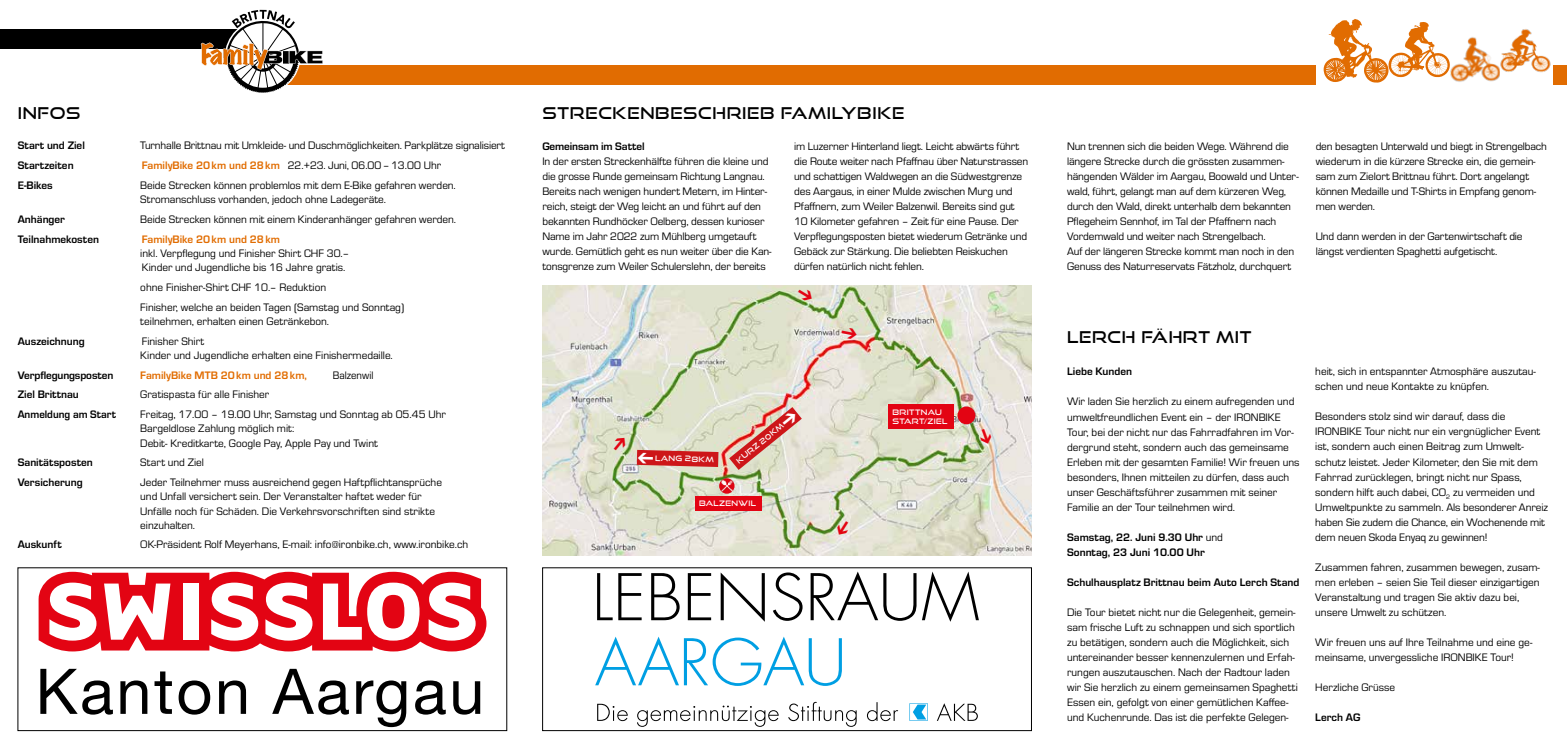
<style>
.page{position:relative;width:1567px;height:745px;background:#fff}
.page>*{position:absolute;margin:0;border:0;box-sizing:border-box;transform-origin:0 0}
.t1{font:16.25px "Good Times Rg";letter-spacing:.04em;color:#000}
.t2{font:11.25px/15px "Eurostile";color:#000}
.t3{font:700 11.25px/15px "Eurostile";color:#000}
.t4{font:700 11.25px "Eurostile";color:#e16c01}
.t5{font:11.25px "Eurostile";color:#000;scale:.95 1}
.t6{font:7.5px/9px "Good Times Rg";letter-spacing:.04em;color:#fff}
.s1{font-weight:700;color:#e16c01}
.s2{font-weight:400}
</style>
<div class="page">
<div style="left:0;top:30px;width:268px;height:19px;background:#000"></div>
<div style="left:254px;top:65px;width:1312px;height:20px;background:#e16c01"></div>
<svg style="left:201px;top:10px;width:122px;height:83px"></svg>
<div style="left:1316px;top:12px;width:236px;height:77px;background:#fff"></div>
<img style="left:1499px;top:29px;width:52px;height:45px">
<img style="left:1449px;top:37px;width:50px;height:45px">
<svg style="left:1323px;top:19px;width:126px;height:64px"></svg>
<img style="left:542px;top:285px;width:489px;height:270px">
<div style="left:957px;top:406px;width:18px;height:18px;background:#e30413;border-radius:50%"></div>
<div style="left:888px;top:404px;width:65px;height:25px;background:#e30413"></div>
<img style="left:716px;top:475px;width:21px;height:19px">
<div style="left:695px;top:495px;width:66px;height:15px;background:#e30413"></div>
<svg style="left:39px;top:571px;width:447px;height:80px"></svg>
<svg style="left:40px;top:668px;width:73px;height:46px"></svg>
<svg style="left:120px;top:680px;width:27px;height:33px"></svg>
<svg style="left:154px;top:671px;width:18px;height:42px"></svg>
<svg style="left:179px;top:680px;width:31px;height:34px"></svg>
<svg style="left:219px;top:680px;width:27px;height:33px"></svg>
<svg style="left:272px;top:668px;width:77px;height:46px"></svg>
<svg style="left:356px;top:680px;width:50px;height:46px"></svg>
<svg style="left:415px;top:680px;width:31px;height:34px"></svg>
<svg style="left:453px;top:681px;width:27px;height:33px"></svg>
<svg style="left:597px;top:703px;width:30px;height:17px"></svg>
<svg style="left:637px;top:705px;width:141px;height:21px"></svg>
<svg style="left:788px;top:701px;width:68px;height:25px"></svg>
<svg style="left:866px;top:702px;width:32px;height:18px"></svg>
<svg style="left:937px;top:703px;width:40px;height:17px"></svg>
<svg style="left:909px;top:703px;width:18px;height:17px"></svg>
<svg style="left:595px;top:636px;width:246px;height:49px"></svg>
<svg style="left:597px;top:573px;width:15px;height:46px"></svg>
<svg style="left:618px;top:573px;width:23px;height:46px"></svg>
<svg style="left:651px;top:573px;width:28px;height:46px"></svg>
<svg style="left:687px;top:573px;width:24px;height:46px"></svg>
<svg style="left:720px;top:572px;width:44px;height:49px"></svg>
<svg style="left:773px;top:572px;width:29px;height:48px"></svg>
<svg style="left:810px;top:571px;width:168px;height:50px"></svg>
<svg style="left:841px;top:326px;width:16px;height:14px"></svg>
<svg style="left:977px;top:427px;width:15px;height:18px"></svg>
<svg style="left:610px;top:434px;width:18px;height:18px"></svg>
<svg style="left:834px;top:518px;width:17px;height:19px"></svg>
<svg style="left:729px;top:407px;width:72px;height:62px;background:#db9e92"></svg>
<svg style="left:636px;top:449px;width:82px;height:17px"></svg>
<svg style="left:796px;top:286px;width:18px;height:17px"></svg>
<h1 class="t1" style="left:18px;top:103px;width:64px">INFOS</h1>
<p class="t3" style="left:18px;top:137px;width:69px">Start und Ziel</p>
<p class="t2" style="left:140px;top:137px;width:366px">Turnhalle Brittnau mit Umkleide- und Duschmöglichkeiten. Parkplätze signalisiert</p>
<p class="t3" style="left:18px;top:157px;width:57px">Startzeiten</p>
<p class="t2" style="left:142px;top:157px;width:301px"><span class="s1">FamilyBike 20km und 28km</span> 22.+23. Juni, 06.00–13.00 Uhr</p>
<p class="t3" style="left:18px;top:177px;width:37px">E-Bikes</p>
<p class="t2" style="left:140px;top:177px;width:317px;line-height:14.1px">Beide Strecken können problemlos mit dem E-Bike gefahren werden.<br>Stromanschluss vorhanden, jedoch ohne Ladegeräte.</p>
<p class="t3" style="left:18px;top:211px;width:49px">Anhänger</p>
<p class="t2" style="left:140px;top:211px;width:317px">Beide Strecken können mit einem Kinderanhänger gefahren werden.</p>
<p class="t3" style="left:18px;top:231px;width:83px">Teilnahmekosten</p>
<p class="t4" style="left:142px;top:231px;width:140px">FamilyBike 20km und 28km</p>
<p class="t2" style="left:140px;top:245px;width:210px;line-height:14.1px">inkl. Verpflegung und Finisher Shirt CHF 30.–<br>Kinder und Jugendliche bis 16 Jahre gratis.</p>
<p class="t2" style="left:140px;top:276px;width:265px;line-height:19.8px">ohne Finisher-Shirt CHF 10.– Reduktion<br>Finisher, welche an beiden Tagen (Samstag und Sonntag)</p>
<p class="t2" style="left:140px;top:313px;width:190px">teilnehmen, erhalten einen Getränkebon.</p>
<p class="t3" style="left:18px;top:332px;width:68px">Auszeichnung</p>
<p class="t2" style="left:140px;top:333px;width:254px;line-height:14.1px">Finisher Shirt<br>Kinder und Jugendliche erhalten eine Finishermedaille.</p>
<p class="t3" style="left:18px;top:366px;width:97px">Verpflegungsposten</p>
<p class="t4" style="left:140px;top:366px;width:168px">FamilyBike MTB 20km und 28km,</p>
<p class="t5" style="left:333px;top:367px;width:44px">Balzenwil</p>
<p class="t3" style="left:18px;top:386px;width:63px">Ziel Brittnau</p>
<p class="t2" style="left:140px;top:386px;width:130px">Gratispasta für alle Finisher</p>
<p class="t3" style="left:18px;top:406px;width:100px">Anmeldung am Start</p>
<p class="t2" style="left:140px;top:406px;width:307px;line-height:14.1px">Freitag, 17.00 – 19.00 Uhr, Samstag und Sonntag ab 05.45 Uhr<br>Bargeldlose Zahlung möglich mit:<br>Debit- Kreditkarte, Google Pay, Apple Pay und Twint</p>
<p class="t3" style="left:18px;top:454px;width:77px">Sanitätsposten</p>
<p class="t2" style="left:140px;top:454px;width:65px">Start und Ziel</p>
<p class="t3" style="left:18px;top:474px;width:66px">Versicherung</p>
<p class="t2" style="left:140px;top:474px;width:303px;line-height:14.1px">Jeder Teilnehmer muss ausreichend gegen Haftpflichtansprüche und Unfall versichert sein. Der Veranstalter haftet weder für Unfälle noch für Schäden. Die Verkehrsvorschriften sind strikte einzuhalten.</p>
<p class="t3" style="left:18px;top:536px;width:45px">Auskunft</p>
<p class="t2" style="left:140px;top:536px;width:329px">OK-Präsident Rolf Meyerhans, E-mail: info@ironbike.ch, www.ironbike.ch</p>
<h1 class="t1" style="left:542px;top:103px;width:363px">STRECKENBESCHRIEB FAMILYBIKE</h1>
<p class="t3" style="left:542px;top:138px;width:104px">Gemeinsam im Sattel</p>
<p class="t2" style="left:542px;top:153px;width:231px">In der ersten Streckenhälfte führen die kleine und die grosse Runde gemeinsam Richtung Langnau.<br>Bereits nach wenigen hundert Metern, im Hinter&shy;reich, steigt der Weg leicht an und führt auf den bekannten Rundhöcker Oelberg, dessen kurioser Name im Jahr 2022 zum Mühlberg umgetauft wurde. Gemütlich geht es nun weiter über die Kan&shy;tonsgrenze zum Weiler Schulerslehn, der bereits</p>
<p class="t2" style="left:794px;top:138px;width:236px">im Luzerner Hinterland liegt. Leicht abwärts führt die Route weiter nach Pfaffnau über Naturstrassen und schattigen Waldwegen an die Südwestgrenze des Aargaus, in einer Mulde zwischen Murg und Pfaffnern, zum Weiler Balzenwil. Bereits sind gut 10 Kilometer gefahren – Zeit für eine Pause. Der Verpflegungsposten bietet wiederum Getränke und Gebäck zur Stärkung. Die beliebten Reiskuchen dürfen natürlich nicht fehlen.</p>
<p class="t6" style="left:655px;top:453px;width:60px;rotate:1deg">LANG 28KM</p>
<p class="t6" style="left:734px;top:457px;width:60px;rotate:-39deg">KURZ 20KM</p>
<p class="t6" style="left:699px;top:498px;width:58px">BALZENWIL</p>
<p class="t6" style="left:892px;top:407px;width:57px">BRITTNAU<br>START/ZIEL</p>
<p class="t2" style="left:1067px;top:138px;width:233px">Nun trennen sich die beiden Wege. Während die längere Strecke durch die grössten zusammen&shy;hängenden Wälder im Aargau, Boowald und Unter&shy;wald, führt, gelangt man auf dem kürzeren Weg, durch den Wald, direkt unterhalb dem bekannten Pflegeheim Sennhof, im Tal der Pfaffnern nach Vordemwald und weiter nach Strengelbach.<br>Auf der längeren Strecke kommt man noch in den Genuss des Naturreservats Fätzholz, durchquert</p>
<p class="t2" style="left:1315px;top:138px;width:233px">den besagten Unterwald und biegt in Strengelbach wiederum in die kürzere Strecke ein, die gemein&shy;sam zum Zielort Brittnau führt. Dort angelangt können Medaille und T-Shirts in Empfang genom&shy;men werden.</p>
<p class="t2" style="left:1315px;top:228px;width:208px">Und dann werden in der Gartenwirtschaft die längst verdienten Spaghetti aufgetischt.</p>
<h1 class="t1" style="left:1067px;top:327px;width:186px">LERCH FÄHRT MIT</h1>
<p class="t3" style="left:1067px;top:363px;width:66px">Liebe Kunden</p>
<p class="t2" style="left:1067px;top:393px;width:234px">Wir laden Sie herzlich zu einem aufregenden und umweltfreundlichen Event ein – der IRONBIKE Tour, bei der nicht nur das Fahrradfahren im Vor&shy;dergrund steht, sondern auch das gemeinsame Erleben mit der gesamten Familie! Wir freuen uns besonders, Ihnen mitteilen zu dürfen, dass auch unser Geschäftsführer zusammen mit seiner Familie an der Tour teilnehmen wird.</p>
<p class="t3" style="left:1067px;top:528px;width:157px">Samstag, 22. Juni 9.30 Uhr <span class="s2">und<br></span>Sonntag, 23 Juni 10.00 Uhr</p>
<p class="t3" style="left:1067px;top:573px;width:234px">Schulhausplatz Brittnau beim Auto Lerch Stand</p>
<p class="t2" style="left:1067px;top:603px;width:232px">Die Tour bietet nicht nur die Gelegenheit, gemein&shy;sam frische Luft zu schnappen und sich sportlich zu betätigen, sondern auch die Möglichkeit, sich untereinander besser kennenzulernen und Erfah&shy;rungen auszutauschen. Nach der Radtour laden wir Sie herzlich zu einem gemeinsamen Spaghetti Essen ein, gefolgt von einer gemütlichen Kaffee&shy;und Kuchenrunde. Das ist die perfekte Gelegen-</p>
<p class="t2" style="left:1315px;top:363px;width:222px">heit, sich in entspannter Atmosphäre auszutau&shy;schen und neue Kontakte zu knüpfen.</p>
<p class="t2" style="left:1315px;top:408px;width:234px">Besonders stolz sind wir darauf, dass die IRONBIKE Tour nicht nur ein vergnüglicher Event ist, sondern auch einen Beitrag zum Umwelt&shy;schutz leistet. Jeder Kilometer, den Sie mit dem Fahrrad zurücklegen, bringt nicht nur Spass, sondern hilft auch dabei, CO<sub>2</sub> zu vermeiden und Umweltpunkte zu sammeln. Als besonderer Anreiz haben Sie zudem die Chance, ein Wochenende mit dem neuen Skoda Enyaq zu gewinnen!</p>
<p class="t2" style="left:1315px;top:558px;width:226px">Zusammen fahren, zusammen bewegen, zusam&shy;men erleben – seien Sie Teil dieser einzigartigen Veranstaltung und tragen Sie aktiv dazu bei, unsere Umwelt zu schützen.</p>
<p class="t2" style="left:1315px;top:633px;width:219px">Wir freuen uns auf Ihre Teilnahme und eine ge&shy;meinsame, unvergessliche IRONBIKE Tour!</p>
<p class="t2" style="left:1315px;top:678px;width:81px">Herzliche Grüsse</p>
<p class="t3" style="left:1315px;top:708px;width:46px">Lerch AG</p>
</div>
